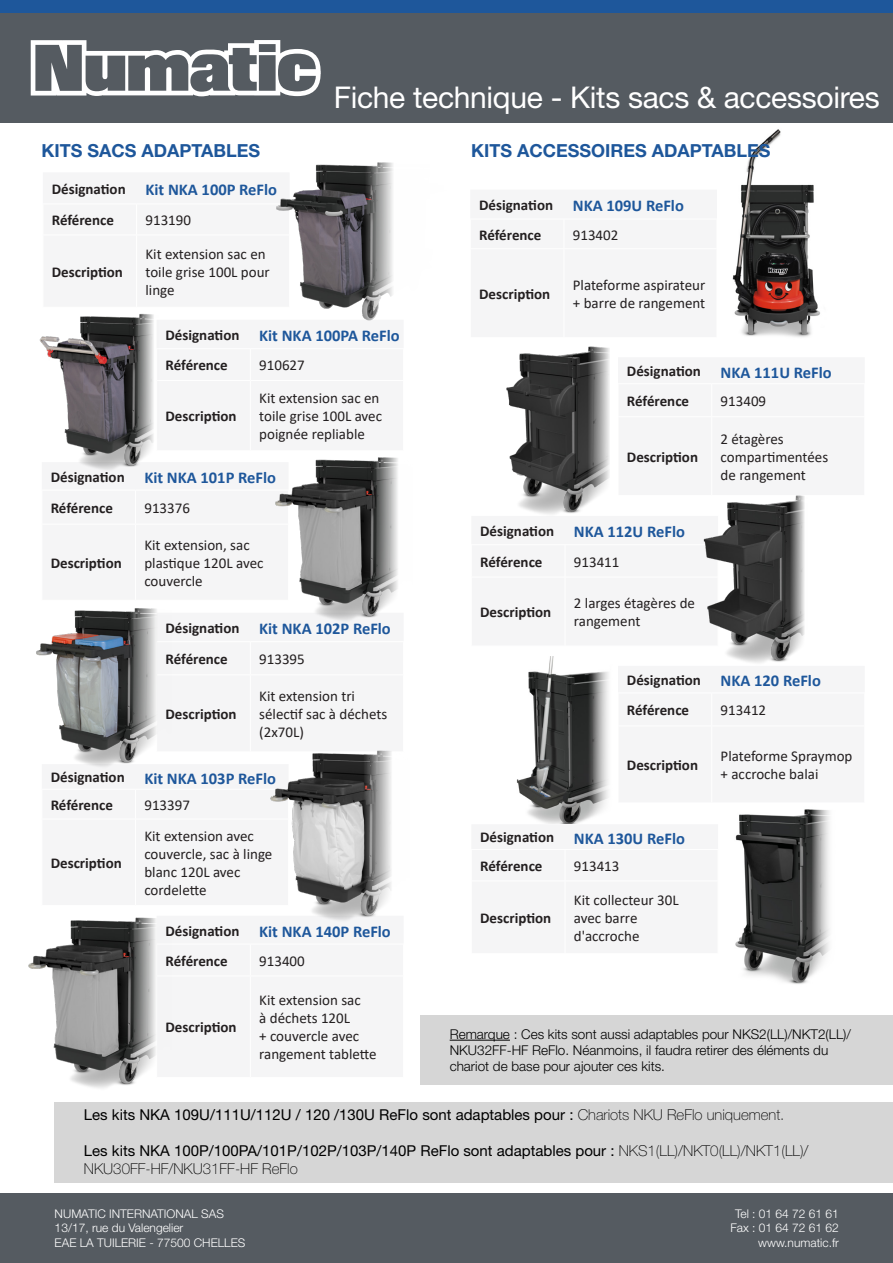
<style>
.page{position:relative;width:893px;height:1263px;background:#fff}
.page>*{position:absolute;margin:0;border:0;box-sizing:border-box;transform-origin:0 0}
.t1{font:30px "Helvetica Neue LT Pro";letter-spacing:-.01em;color:#fff}
.t2{font:700 18px "Helvetica Neue LT Pro";color:#1e579b}
.t3{font:700 16.5px "Calibri";color:#1e579b}
.t4{font:15px/18px "Calibri";color:#231f20}
.t5{font:700 15px "Calibri";color:#231f20}
.t6{font:15px/18px "Helvetica Neue LT Pro";color:#000}
.t7{font:300 13.5px/16.2px "Helvetica Neue LT Pro";color:#000}
.t8{font:300 12px "Helvetica Neue LT Pro";color:#fff}
.s1{font-weight:100}
</style>
<div class="page">
<div style="left:421px;top:1015px;width:472px;height:70px;background:#d6d6d6"></div>
<div style="left:55px;top:1102px;width:838px;height:81px;background:#d6d6d6"></div>
<img style="left:735px;top:809px;width:95px;height:175px">
<img style="left:516px;top:656px;width:93px;height:168px">
<img style="left:732px;top:129px;width:88px;height:208px">
<div style="left:0;top:13px;width:893px;height:110px;background:#555b61"></div>
<svg style="left:31px;top:40px;width:290px;height:56px"></svg>
<div style="left:0;top:0;width:893px;height:13px;background:#1e579b"></div>
<img style="left:276px;top:162px;width:117px;height:159px">
<img style="left:39px;top:313px;width:119px;height:159px">
<img style="left:275px;top:457px;width:123px;height:166px">
<img style="left:36px;top:608px;width:135px;height:161px">
<img style="left:270px;top:750px;width:122px;height:173px">
<img style="left:28px;top:917px;width:144px;height:171px">
<img style="left:506px;top:346px;width:104px;height:171px">
<img style="left:703px;top:494px;width:102px;height:169px">
<hr style="left:450px;top:1040px;width:60px;height:1px;background:#000">
<div style="left:0;top:1193px;width:893px;height:70px;background:#555b61"></div>
<p class="t1" style="left:334px;top:79px;width:547px">Fiche technique - Kits sacs &amp; accessoires</p>
<p class="t2" style="left:41px;top:140px;width:220px">KITS SACS ADAPTABLES</p>
<p class="t2" style="left:471px;top:140px;width:301px">KITS ACCESSOIRES ADAPTABLES</p>
<p class="t5" style="left:52px;top:178px;width:76px">Désignation</p>
<p class="t3" style="left:145px;top:178px;width:133px">Kit NKA 100P ReFlo</p>
<p class="t5" style="left:52px;top:209px;width:64px">Référence</p>
<p class="t4" style="left:145px;top:211px;width:47px">913190</p>
<p class="t5" style="left:52px;top:261px;width:73px">Description</p>
<p class="t4" style="left:145px;top:244px;width:126px">Kit extension sac en toile grise 100L pour linge</p>
<p class="t5" style="left:166px;top:324px;width:76px">Désignation</p>
<p class="t3" style="left:259px;top:324px;width:142px">Kit NKA 100PA ReFlo</p>
<p class="t5" style="left:166px;top:355px;width:64px">Référence</p>
<p class="t4" style="left:259px;top:356px;width:47px">910627</p>
<p class="t5" style="left:166px;top:406px;width:73px">Description</p>
<p class="t4" style="left:259px;top:389px;width:124px">Kit extension sac en toile grise 100L avec poignée repliable</p>
<p class="t5" style="left:51px;top:466px;width:76px">Désignation</p>
<p class="t3" style="left:144px;top:466px;width:133px">Kit NKA 101P ReFlo</p>
<p class="t5" style="left:51px;top:497px;width:64px">Référence</p>
<p class="t4" style="left:144px;top:498px;width:47px">913376</p>
<p class="t5" style="left:51px;top:552px;width:73px">Description</p>
<p class="t4" style="left:144px;top:535px;width:121px">Kit extension, sac plastique 120L avec couvercle</p>
<p class="t5" style="left:166px;top:617px;width:76px">Désignation</p>
<p class="t3" style="left:259px;top:617px;width:133px">Kit NKA 102P ReFlo</p>
<p class="t5" style="left:166px;top:648px;width:64px">Référence</p>
<p class="t4" style="left:259px;top:649px;width:47px">913395</p>
<p class="t5" style="left:166px;top:703px;width:73px">Description</p>
<p class="t4" style="left:259px;top:687px;width:97px">Kit extension tri</p>
<p class="t4" style="left:259px;top:705px;width:130px">sélectif sac à déchets (2x70L)</p>
<p class="t5" style="left:51px;top:767px;width:76px">Désignation</p>
<p class="t3" style="left:144px;top:767px;width:133px">Kit NKA 103P ReFlo</p>
<p class="t5" style="left:51px;top:794px;width:64px">Référence</p>
<p class="t4" style="left:144px;top:795px;width:47px">913397</p>
<p class="t5" style="left:51px;top:852px;width:73px">Description</p>
<p class="t4" style="left:144px;top:826px;width:130px">Kit extension avec couvercle, sac à linge blanc 120L avec</p>
<p class="t4" style="left:144px;top:880px;width:64px">cordelette</p>
<p class="t5" style="left:166px;top:920px;width:76px">Désignation</p>
<p class="t3" style="left:259px;top:920px;width:133px">Kit NKA 140P ReFlo</p>
<p class="t5" style="left:166px;top:950px;width:64px">Référence</p>
<p class="t4" style="left:259px;top:951px;width:47px">913400</p>
<p class="t5" style="left:166px;top:1017px;width:73px">Description</p>
<p class="t4" style="left:259px;top:991px;width:119px">Kit extension sac<br>à déchets 120L<br>+ couvercle avec rangement tablette</p>
<p class="t5" style="left:479px;top:194px;width:76px">Désignation</p>
<p class="t3" style="left:573px;top:194px;width:113px">NKA 109U ReFlo</p>
<p class="t5" style="left:479px;top:224px;width:64px">Référence</p>
<p class="t4" style="left:573px;top:225px;width:47px">913402</p>
<p class="t5" style="left:479px;top:283px;width:73px">Description</p>
<p class="t4" style="left:573px;top:275px;width:134px">Plateforme aspirateur</p>
<p class="t4" style="left:573px;top:293px;width:134px">+ barre de rangement</p>
<p class="t5" style="left:627px;top:361px;width:76px">Désignation</p>
<p class="t3" style="left:721px;top:360px;width:113px">NKA 111U ReFlo</p>
<p class="t5" style="left:627px;top:390px;width:64px">Référence</p>
<p class="t4" style="left:721px;top:391px;width:47px">913409</p>
<p class="t5" style="left:627px;top:446px;width:73px">Description</p>
<p class="t4" style="left:721px;top:429px;width:65px">2 étagères</p>
<p class="t4" style="left:721px;top:447px;width:109px">compartimentées</p>
<p class="t4" style="left:721px;top:465px;width:87px">de rangement</p>
<p class="t5" style="left:480px;top:520px;width:76px">Désignation</p>
<p class="t3" style="left:574px;top:520px;width:113px">NKA 112U ReFlo</p>
<p class="t5" style="left:480px;top:551px;width:64px">Référence</p>
<p class="t4" style="left:574px;top:552px;width:47px">913411</p>
<p class="t5" style="left:480px;top:601px;width:73px">Description</p>
<p class="t4" style="left:574px;top:594px;width:123px">2 larges étagères de</p>
<p class="t4" style="left:574px;top:612px;width:68px">rangement</p>
<p class="t5" style="left:627px;top:669px;width:76px">Désignation</p>
<p class="t3" style="left:721px;top:669px;width:102px">NKA 120 ReFlo</p>
<p class="t5" style="left:627px;top:699px;width:64px">Référence</p>
<p class="t4" style="left:721px;top:701px;width:47px">913412</p>
<p class="t5" style="left:627px;top:754px;width:73px">Description</p>
<p class="t4" style="left:721px;top:747px;width:133px">Plateforme Spraymop</p>
<p class="t4" style="left:721px;top:765px;width:99px">+ accroche balai</p>
<p class="t5" style="left:480px;top:827px;width:76px">Désignation</p>
<p class="t3" style="left:574px;top:827px;width:113px">NKA 130U ReFlo</p>
<p class="t5" style="left:480px;top:855px;width:64px">Référence</p>
<p class="t4" style="left:574px;top:856px;width:47px">913413</p>
<p class="t5" style="left:480px;top:907px;width:73px">Description</p>
<p class="t4" style="left:574px;top:890px;width:106px">Kit collecteur 30L</p>
<p class="t4" style="left:574px;top:908px;width:65px">avec barre</p>
<p class="t4" style="left:574px;top:926px;width:67px">d'accroche</p>
<p class="t7" style="left:450px;top:1025px;width:403px">Remarque : Ces kits sont aussi adaptables pour NKS2(LL)/NKT2(LL)/<br>NKU32FF-HF ReFlo. Néanmoins, il faudra retirer des éléments du chariot de base pour ajouter ces kits.</p>
<p class="t6" style="left:84px;top:1105px;width:702px">Les kits NKA 109U/111U/112U / 120 /130U ReFlo sont adaptables pour : <span class="s1">Chariots NKU ReFlo uniquement.</span></p>
<p class="t6" style="left:84px;top:1141px;width:726px">Les kits NKA 100P/100PA/101P/102P/103P/140P ReFlo sont adaptables pour : <span class="s1">NKS1(LL)/NKT0(LL)/NKT1(LL)/<br>NKU30FF-HF/NKU31FF-HF ReFlo</span></p>
<p class="t8" style="left:55px;top:1206px;width:171px">NUMATIC INTERNATIONAL SAS</p>
<p class="t8" style="left:55px;top:1221px;width:130px">13/17, rue du Valengelier</p>
<p class="t8" style="left:55px;top:1235px;width:192px">EAE LA TUILERIE - 77500 CHELLES</p>
<p class="t8" style="left:735px;top:1206px;width:105px">Tel : 01 64 72 61 61</p>
<p class="t8" style="left:730px;top:1221px;width:110px">Fax : 01 64 72 61 62</p>
<p class="t8" style="left:758px;top:1235px;width:82px">www.numatic.fr</p>
</div>
